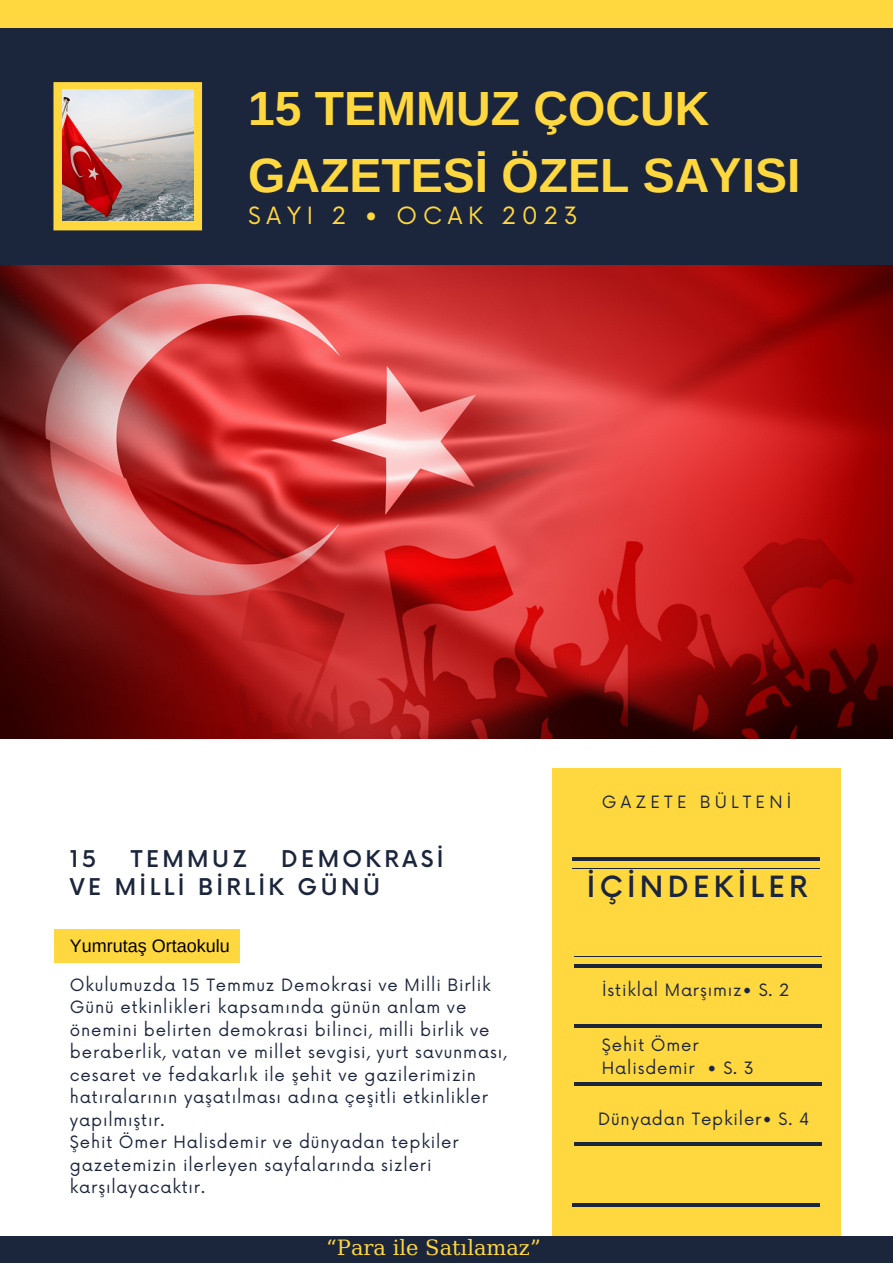
<style>
.page{position:relative;width:893px;height:1264px;background:#fff}
.page>*{position:absolute;margin:0;border:0;box-sizing:border-box;transform-origin:0 0}
.t1{font:700 48px/66.3px "Arimo";color:#ffd840}
.t2{font:500 28.5px "Now";letter-spacing:.15em;color:#1b253c}
.t3{font:23.1px "Now";letter-spacing:.25em;color:#ffd840}
.t4{font:500 22.5px/28px "Now";letter-spacing:.15em;color:#1b253c}
.t5{font:21px "DejaVu Serif";color:#ffd840}
.t6{font:18px "Arimo";color:#000}
.t7{font:16.5px/22.5px "Now";letter-spacing:.05em;color:#1b253c}
.t8{font:16.5px "Now";letter-spacing:.25em;color:#1b253c}
</style>
<div class="page">
<div style="left:54px;top:929px;width:185px;height:33px;background:#ffd840"></div>
<div style="left:0;top:18px;width:892px;height:260px;background:#1b253c"></div>
<svg style="left:53px;top:82px;width:149px;height:148px;background:#f6d141"></svg>
<div style="left:0;top:0;width:892px;height:28px;background:#ffd840"></div>
<div style="left:544px;top:767px;width:304px;height:480px;background:#ffd840"></div>
<svg style="left:572px;top:857px;width:248px;height:4px"></svg>
<svg style="left:574px;top:956px;width:247px;height:12px"></svg>
<svg style="left:574px;top:1024px;width:247px;height:4px"></svg>
<svg style="left:574px;top:1082px;width:247px;height:4px"></svg>
<svg style="left:574px;top:1142px;width:247px;height:4px"></svg>
<svg style="left:572px;top:1203px;width:248px;height:4px"></svg>
<svg style="left:0;top:1228px;width:892px;height:34px;fill:#1b253c"></svg>
<img style="left:0;top:265px;width:892px;height:473px">
<img style="left:62px;top:89px;width:132px;height:131px">
<h1 class="t1" style="left:248px;top:75px;width:553px">15 TEMMUZ ÇOCUK<br>GAZETESİ ÖZEL SAYISI</h1>
<h3 class="t3" style="left:248px;top:203px;width:331px">SAYI 2 • OCAK 2023</h3>
<h3 class="t4" style="left:70px;top:845px;width:375px;text-indent:211px">DEMOKRASİ<br>VE MİLLİ BİRLİK GÜNÜ</h3>
<h3 class="t4" style="left:70px;top:845px;width:28px">15</h3>
<h3 class="t4" style="left:131px;top:845px;width:118px">TEMMUZ</h3>
<p class="t6" style="left:70px;top:935px;width:161px">Yumrutaş Ortaokulu</p>
<p class="t7" style="left:70px;top:974px;width:438px">Okulumuzda 15 Temmuz Demokrasi ve Milli Birlik Günü etkinli kleri kapsamında günün anlam ve önemini belirten demokrasi bilinci, milli birli k ve beraberli k, vatan ve mi llet sevgisi, yurt savunması, cesaret ve fedakarlık i le şehit ve gazi leri mizi n hatıralarının yaşatılması adına çeşitli etki nli kler yapılmıştır.<br>Şehit Ömer Halisdemir ve dünyadan tepkiler gazetemizi n i lerleyen sayfalarında sizleri karşılayacaktır.</p>
<p class="t5" style="left:326px;top:1235px;width:216px">“Para ile Satılamaz”</p>
<p class="t8" style="left:602px;top:792px;width:191px">GAZETE BÜLTENİ</p>
<h2 class="t2" style="left:587px;top:871px;width:222px">İÇİNDEKİLER</h2>
<p class="t7" style="left:602px;top:979px;width:188px">İsti klal Marşımız• S. 2</p>
<p class="t7" style="left:602px;top:1034px;width:154px">Şehit Ömer<br>Halisdemir • S. 3</p>
<p class="t7" style="left:598px;top:1108px;width:212px">Dünyadan Tepki ler• S. 4</p>
</div>
